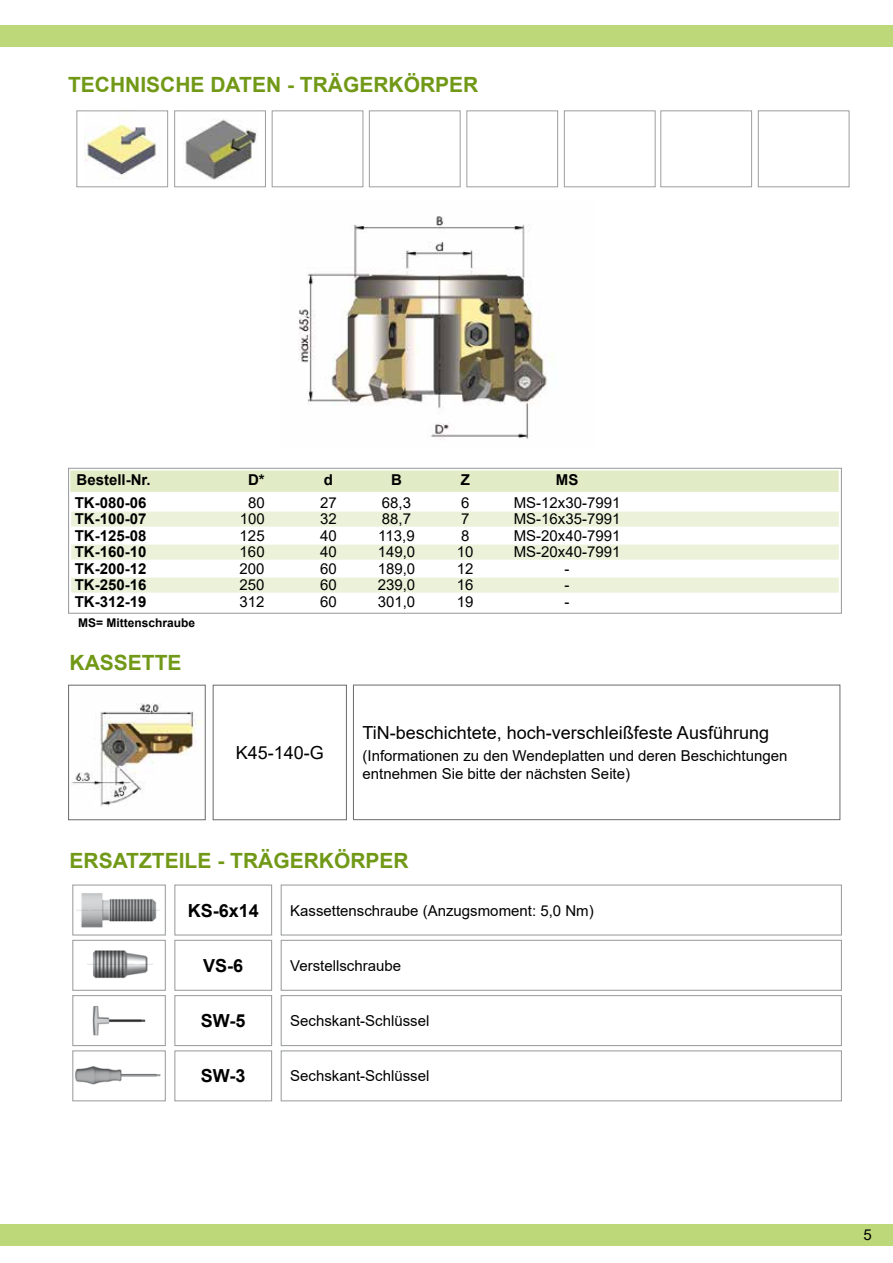
<style>
.page{position:relative;width:893px;height:1263px;background:#fff}
.page>*{position:absolute;margin:0;border:0;box-sizing:border-box;transform-origin:0 0}
.t1{font:700 21px "Arial";color:#719917}
.t2{font:18px "Arial";color:#000}
.t3{font:700 18px "Arial";color:#000}
.t4{font:15px/18px "Arial";color:#000}
.t5{font:700 15px "Arial";color:#000}
.t6{font:700 12px "Arial";color:#000}
</style>
<div class="page">
<div style="left:0;top:26px;width:893px;height:21px;background:#bdd879"></div>
<div style="left:0;top:1225px;width:893px;height:21px;background:#bdd879"></div>
<div style="left:213px;top:685px;width:134px;height:135px;border:1px solid #707172"></div>
<img style="left:71px;top:703px;width:132px;height:104px">
<div style="left:68px;top:685px;width:138px;height:135px;border:1px solid #707172"></div>
<img style="left:298px;top:216px;width:255px;height:224px">
<div style="left:467px;top:111px;width:91px;height:76px;background:#fff;border:1px solid #9c9e9f"></div>
<div style="left:369px;top:111px;width:91px;height:76px;background:#fff;border:1px solid #9c9e9f"></div>
<img style="left:84px;top:117px;width:72px;height:62px">
<div style="left:77px;top:111px;width:91px;height:76px;border:1px solid #9c9e9f"></div>
<div style="left:564px;top:111px;width:91px;height:76px;background:#fff;border:1px solid #9c9e9f"></div>
<div style="left:660px;top:111px;width:92px;height:76px;background:#fff;border:1px solid #9c9e9f"></div>
<div style="left:758px;top:111px;width:91px;height:76px;background:#fff;border:1px solid #9c9e9f"></div>
<img style="left:76px;top:893px;width:84px;height:35px">
<div style="left:72px;top:884px;width:94px;height:51px;border:1px solid #9c9e9f"></div>
<div style="left:174px;top:884px;width:98px;height:51px;border:1px solid #9c9e9f"></div>
<img style="left:87px;top:950px;width:66px;height:29px">
<div style="left:72px;top:940px;width:94px;height:51px;border:1px solid #9c9e9f"></div>
<div style="left:174px;top:940px;width:98px;height:51px;border:1px solid #9c9e9f"></div>
<img style="left:92px;top:1006px;width:54px;height:30px">
<div style="left:72px;top:995px;width:94px;height:51px;border:1px solid #9c9e9f"></div>
<div style="left:174px;top:995px;width:98px;height:51px;border:1px solid #9c9e9f"></div>
<img style="left:75px;top:1066px;width:86px;height:19px">
<div style="left:72px;top:1050px;width:94px;height:51px;border:1px solid #9c9e9f"></div>
<div style="left:174px;top:1050px;width:98px;height:51px;border:1px solid #9c9e9f"></div>
<div style="left:272px;top:111px;width:91px;height:76px;background:#fff;border:1px solid #9c9e9f"></div>
<img style="left:185px;top:119px;width:73px;height:61px">
<div style="left:174px;top:111px;width:92px;height:76px;border:1px solid #9c9e9f"></div>
<div style="left:70px;top:470px;width:769px;height:22px;background:#e1ebc5"></div>
<div style="left:71px;top:512px;width:768px;height:15px;background:#ebf2d9"></div>
<div style="left:71px;top:545px;width:768px;height:15px;background:#ebf2d9"></div>
<div style="left:71px;top:578px;width:768px;height:15px;background:#ebf2d9"></div>
<div style="left:68px;top:468px;width:774px;height:146px;border:1px solid #9c9e9f"></div>
<div style="left:353px;top:684px;width:487px;height:136px;border:1px solid #707172"></div>
<div style="left:281px;top:995px;width:561px;height:51px;border:1px solid #9c9e9f"></div>
<div style="left:281px;top:884px;width:561px;height:51px;border:1px solid #9c9e9f"></div>
<div style="left:281px;top:940px;width:561px;height:51px;border:1px solid #9c9e9f"></div>
<div style="left:281px;top:1050px;width:561px;height:51px;border:1px solid #9c9e9f"></div>
<h1 class="t1" style="left:68px;top:70px;width:412px">TECHNISCHE DATEN - TRÄGERKÖRPER</h1>
<p class="t5" style="left:77px;top:470px;width:76px">Bestell-Nr.</p>
<p class="t5" style="left:248px;top:470px;width:18px">D*</p>
<p class="t5" style="left:324px;top:470px;width:11px">d</p>
<p class="t5" style="left:391px;top:470px;width:12px">B</p>
<p class="t5" style="left:461px;top:470px;width:11px">Z</p>
<p class="t5" style="left:556px;top:470px;width:24px">MS</p>
<p class="t5" style="left:75px;top:492px;width:73px">TK-080-06</p>
<p class="t4" style="left:248px;top:494px;width:18px">80</p>
<p class="t4" style="left:320px;top:494px;width:18px">27</p>
<p class="t4" style="left:382px;top:494px;width:31px">68,3</p>
<p class="t4" style="left:461px;top:494px;width:10px">6</p>
<p class="t4" style="left:514px;top:494px;width:108px">MS-12x30-7991</p>
<p class="t5" style="left:75px;top:509px;width:73px">TK-100-07</p>
<p class="t4" style="left:240px;top:510px;width:27px">100</p>
<p class="t4" style="left:320px;top:510px;width:18px">32</p>
<p class="t4" style="left:382px;top:510px;width:31px">88,7</p>
<p class="t4" style="left:461px;top:510px;width:10px">7</p>
<p class="t4" style="left:514px;top:510px;width:108px">MS-16x35-7991</p>
<p class="t5" style="left:75px;top:525px;width:73px">TK-125-08</p>
<p class="t4" style="left:240px;top:527px;width:27px">125</p>
<p class="t4" style="left:320px;top:527px;width:18px">40</p>
<p class="t4" style="left:378px;top:527px;width:38px">113,9</p>
<p class="t4" style="left:461px;top:527px;width:10px">8</p>
<p class="t4" style="left:514px;top:527px;width:108px">MS-20x40-7991</p>
<p class="t5" style="left:75px;top:542px;width:73px">TK-160-10</p>
<p class="t4" style="left:240px;top:543px;width:27px">160</p>
<p class="t4" style="left:320px;top:543px;width:18px">40</p>
<p class="t4" style="left:378px;top:543px;width:39px">149,0</p>
<p class="t4" style="left:457px;top:543px;width:18px">10</p>
<p class="t4" style="left:514px;top:543px;width:108px">MS-20x40-7991</p>
<p class="t5" style="left:75px;top:558px;width:73px">TK-200-12</p>
<p class="t4" style="left:240px;top:560px;width:27px">200</p>
<p class="t4" style="left:320px;top:560px;width:18px">60</p>
<p class="t4" style="left:378px;top:560px;width:39px">189,0</p>
<p class="t4" style="left:457px;top:560px;width:18px">12</p>
<p class="t4" style="left:565px;top:560px;width:6px">-</p>
<p class="t5" style="left:75px;top:575px;width:73px">TK-250-16</p>
<p class="t4" style="left:240px;top:576px;width:27px">250</p>
<p class="t4" style="left:320px;top:576px;width:18px">60</p>
<p class="t4" style="left:378px;top:576px;width:39px">239,0</p>
<p class="t4" style="left:457px;top:576px;width:18px">16</p>
<p class="t4" style="left:565px;top:576px;width:6px">-</p>
<p class="t5" style="left:75px;top:591px;width:73px">TK-312-19</p>
<p class="t4" style="left:240px;top:593px;width:27px">312</p>
<p class="t4" style="left:320px;top:593px;width:18px">60</p>
<p class="t4" style="left:378px;top:593px;width:39px">301,0</p>
<p class="t4" style="left:457px;top:593px;width:18px">19</p>
<p class="t4" style="left:565px;top:593px;width:6px">-</p>
<p class="t6" style="left:78px;top:615px;width:119px">MS= Mittenschraube</p>
<h1 class="t1" style="left:70px;top:647px;width:114px">KASSETTE</h1>
<p class="t2" style="left:236px;top:740px;width:90px">K45-140-G</p>
<p class="t2" style="left:362px;top:720px;width:408px">TiN-beschichtete, hoch-verschleißfeste Ausführung</p>
<p class="t4" style="left:362px;top:747px;width:426px">(Informationen zu den Wendeplatten und deren Beschichtungen entnehmen Sie bitte der nächsten Seite)</p>
<h1 class="t1" style="left:70px;top:846px;width:341px">ERSATZTEILE - TRÄGERKÖRPER</h1>
<p class="t3" style="left:188px;top:897px;width:73px">KS-6x14</p>
<p class="t4" style="left:290px;top:901px;width:305px">Kassettenschraube (Anzugsmoment: 5,0 Nm)</p>
<p class="t3" style="left:203px;top:953px;width:42px">VS-6</p>
<p class="t4" style="left:290px;top:956px;width:112px">Verstellschraube</p>
<p class="t3" style="left:201px;top:1008px;width:46px">SW-5</p>
<p class="t4" style="left:290px;top:1012px;width:141px">Sechskant-Schlüssel</p>
<p class="t3" style="left:201px;top:1063px;width:46px">SW-3</p>
<p class="t4" style="left:290px;top:1067px;width:141px">Sechskant-Schlüssel</p>
<p class="t4" style="left:863px;top:1226px;width:10px">5</p>
</div>
